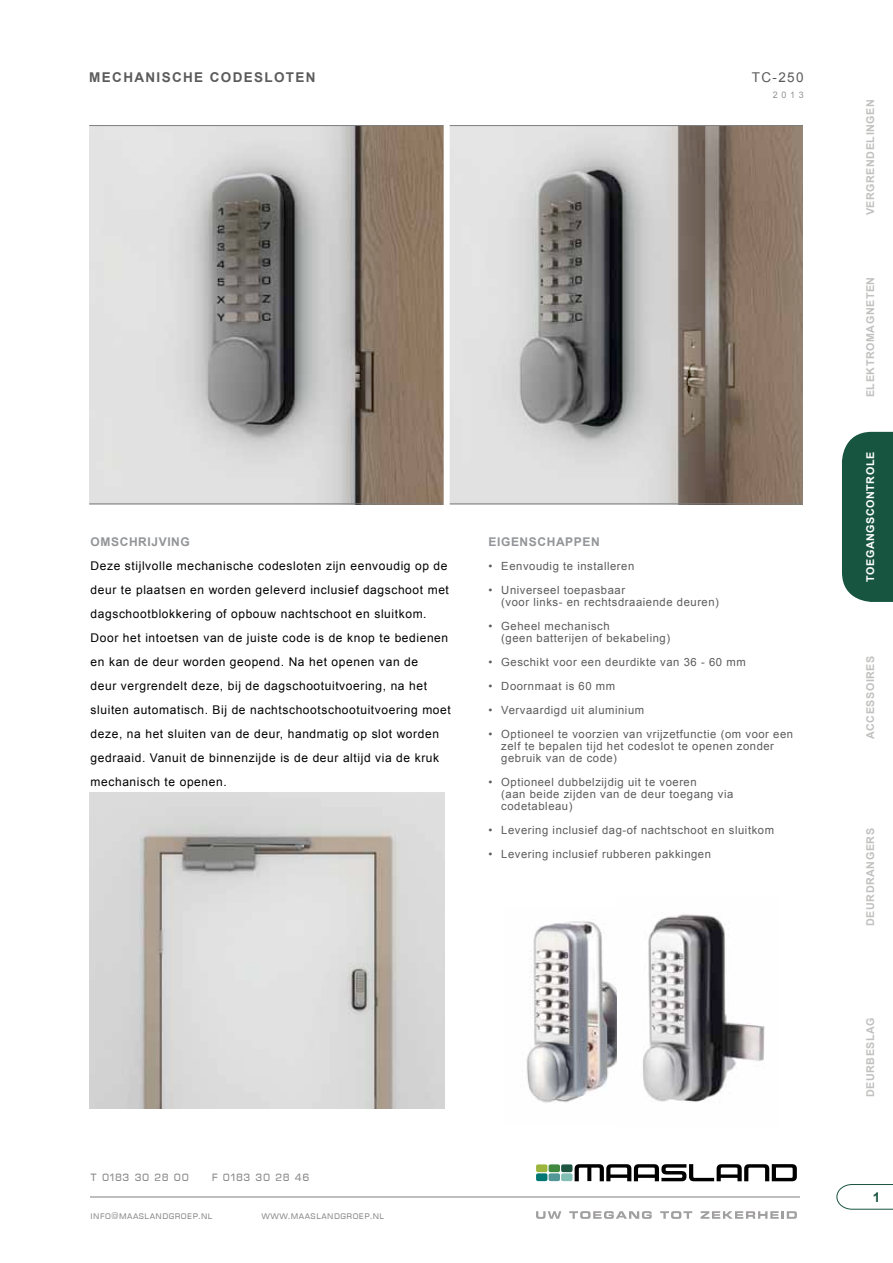
<style>
.page{position:relative;width:893px;height:1263px;background:#fff}
.page>*{position:absolute;margin:0;border:0;box-sizing:border-box;transform-origin:0 0}
.t1{font:700 13.5px "Arial";letter-spacing:.1em;color:#5b5b5b}
.t2{font:13.5px "Arial";color:#5b5b5b}
.t3{font:700 13.5px "Arial";color:#195440}
.t4{font:12.75px "Eurostile DCD";letter-spacing:.05em;color:#8a8a8a}
.t5{font:12px/24px "Arial";letter-spacing:.05em;color:#000}
.t6{font:700 12px "Arial";letter-spacing:.05em;color:#929497}
.t7{font:11.25px/12px "Arial";letter-spacing:.05em;color:#5b5b5b}
.t8{font:700 10.8px "Arial";letter-spacing:.05em;color:#c2c1c0}
.t9{font:700 10.8px "Arial";letter-spacing:.05em;color:#fff}
.t10{font:9.75px "Eurostile DCD";letter-spacing:.05em;color:#8a8a8a}
.t11{font:9px "Arial";color:#929497}
</style>
<div class="page">
<svg style="left:836px;top:1184px;width:57px;height:26px"></svg>
<img style="left:89px;top:126px;width:355px;height:377px">
<img style="left:450px;top:126px;width:353px;height:377px">
<hr style="left:89px;top:503px;width:714px;height:1px;background:#7e7f80">
<hr style="left:89px;top:125px;width:714px;height:1px;background:#7e7f80">
<div style="left:444px;top:121px;width:6px;height:386px;background:#fff"></div>
<img style="left:89px;top:792px;width:356px;height:316px">
<img style="left:526px;top:921px;width:91px;height:182px">
<img style="left:643px;top:914px;width:122px;height:188px">
<div style="left:842px;top:432px;width:51px;height:170px;background:#175540"></div>
<hr style="left:90px;top:1196px;width:710px;height:1px;background:#bcbebf">
<svg style="left:536px;top:1211px;width:25px;height:8px"></svg>
<svg style="left:569px;top:1211px;width:83px;height:8px"></svg>
<svg style="left:660px;top:1211px;width:32px;height:8px"></svg>
<svg style="left:701px;top:1211px;width:96px;height:8px"></svg>
<svg style="left:536px;top:1164px;width:261px;height:17px"></svg>
<p class="t1" style="left:89px;top:68px;width:228px">MECHANISCHE CODESLOTEN</p>
<p class="t2" style="left:752px;top:68px;width:53px">TC-250</p>
<p class="t11" style="left:773px;top:89px;width:32px">2013</p>
<p class="t6" style="left:91px;top:534px;width:101px">OMSCHRIJVING</p>
<p class="t5" style="left:91px;top:554px;width:362px">Deze stijlvolle mechanische codesloten zijn eenvoudig op de deur te plaatsen en worden geleverd inclusief dagschoot met dagschootblokkering of opbouw nachtschoot en sluitkom.<br>Door het intoetsen van de juiste code is de knop te bedienen en kan de deur worden geopend. Na het openen van de<br>deur vergrendelt deze, bij de dagschootuitvoering, na het sluiten automatisch. Bij de nachtschootschootuitvoering moet deze, na het sluiten van de deur, handmatig op slot worden gedraaid. Vanuit de binnenzijde is de deur altijd via de kruk mechanisch te openen.</p>
<p class="t6" style="left:489px;top:534px;width:41px">EIGENSCH</p>
<p class="t6" style="left:556px;top:534px;width:43px">APPEN</p>
<p class="t7" style="left:489px;top:560px;width:147px">• Eenvoudig te installeren</p>
<p class="t7" style="left:501px;top:584px;width:219px;text-indent:-13px">• Universeel toepasbaar<br>(voor links- en rechtsdraaiende deuren)</p>
<p class="t7" style="left:501px;top:620px;width:170px;text-indent:-13px">• Geheel mechanisch<br>(geen batterijen of bekabeling)</p>
<p class="t7" style="left:489px;top:656px;width:259px">• Geschikt voor een deurdikte van 36 - 60 mm</p>
<p class="t7" style="left:489px;top:680px;width:128px">• Doornmaat is 60 mm</p>
<p class="t7" style="left:489px;top:704px;width:157px">• Vervaardigd uit aluminium</p>
<p class="t7" style="left:501px;top:728px;width:293px;text-indent:-13px">• Optioneel te voorzien van vrijzetfunctie (om voor een zelf te bepalen tijd het codeslot te openen zonder gebruik van de code)</p>
<p class="t7" style="left:501px;top:776px;width:233px;text-indent:-13px">• Optioneel dubbelzijdig uit te voeren<br>(aan beide zijden van de deur toegang via codetableau)</p>
<p class="t7" style="left:489px;top:824px;width:287px">• Levering inclusief dag-of nachtschoot en sluitkom</p>
<p class="t7" style="left:489px;top:848px;width:224px">• Levering inclusief rubberen pakkingen</p>
<p class="t4" style="left:91px;top:1170px;width:100px">t 0183 30 28 00</p>
<p class="t4" style="left:212px;top:1170px;width:99px">f 0183 30 28 46</p>
<p class="t10" style="left:91px;top:1210px;width:123px">info@maaslandgroep.nl</p>
<p class="t10" style="left:261px;top:1210px;width:124px">www.maaslandgroep.nl</p>
<p class="t8" style="left:863px;top:215px;width:118px;rotate:-90deg">VERGRENDELINGEN</p>
<p class="t8" style="left:863px;top:397px;width:122px;rotate:-90deg">ELEKTROMAGNETEN</p>
<p class="t9" style="left:863px;top:582px;width:131px;rotate:-90deg">TOEGANGSCONTROLE</p>
<p class="t8" style="left:863px;top:739px;width:85px;rotate:-90deg">ACCESSOIRES</p>
<p class="t8" style="left:863px;top:926px;width:99px;rotate:-90deg">DEURDRANGERS</p>
<p class="t8" style="left:863px;top:1097px;width:82px;rotate:-90deg">DEURBESLAG</p>
<p class="t3" style="left:873px;top:1188px;width:9px">1</p>
</div>
